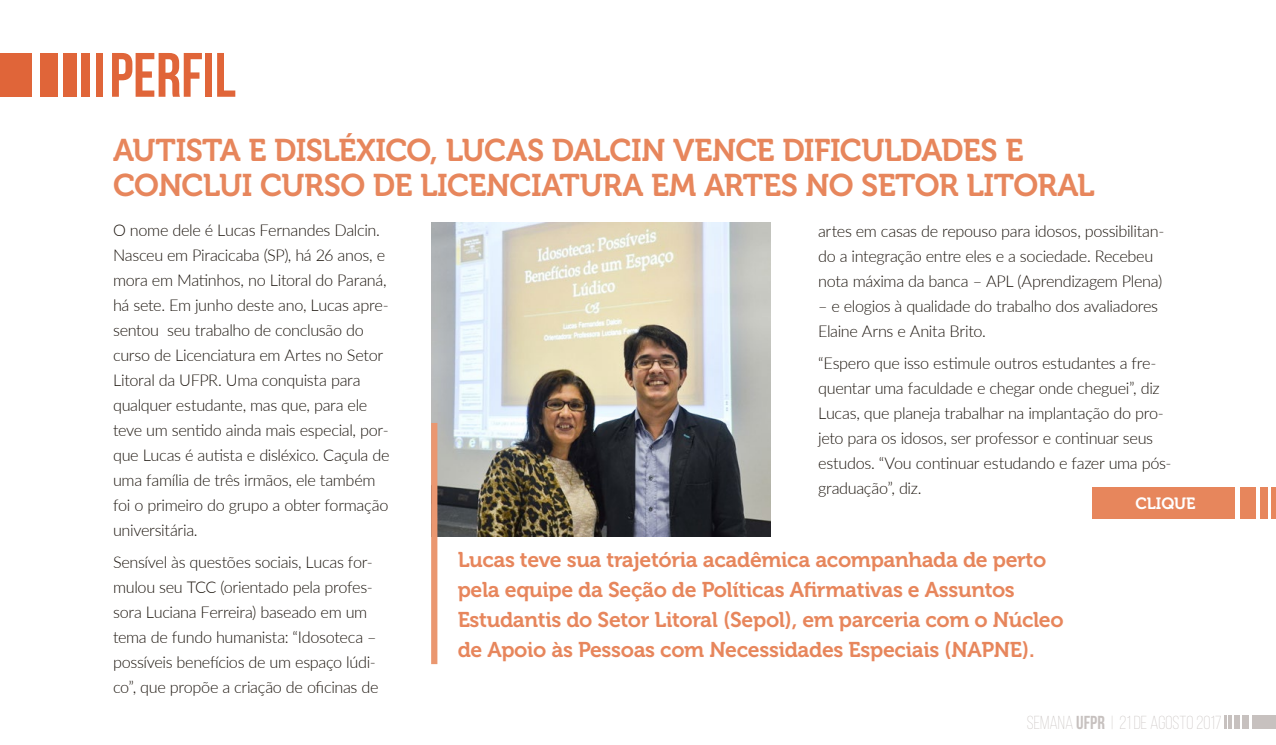
<style>
.page{position:relative;width:1276px;height:745px;background:#fff}
.page>*{position:absolute;margin:0;border:0;box-sizing:border-box;transform-origin:0 0}
.t1{font:700 62.5px "Bebas Neue";color:#e06539}
.t2{font:31.25px/35px "Museo 700";letter-spacing:-.025em;color:#e7865c}
.t3{font:21.25px/30px "Museo 700";letter-spacing:-.015em;color:#e7865c}
.t4{font:300 18.75px "Bebas Neue";color:#c7c1bf}
.t5{font:300 16.25px/25px "Lato";letter-spacing:-.02em;color:#1d160f}
.t6{font:16.25px "Museo 700";letter-spacing:-.005em;color:#fff}
.s1{font-weight:700}
</style>
<div class="page">
<svg style="left:1224px;top:715px;width:2px;height:13px"></svg>
<hr style="left:1228px;top:715px;width:4px;height:13px;background:#c7c1bf">
<div style="left:1234px;top:715px;width:5px;height:13px;background:#c7c1bf"></div>
<div style="left:1242px;top:715px;width:6px;height:13px;background:#c7c1bf"></div>
<div style="left:1251px;top:715px;width:25px;height:13px;background:#c7c1bf"></div>
<div style="left:96px;top:53px;width:7px;height:44px;background:#e06539"></div>
<div style="left:81px;top:53px;width:9px;height:44px;background:#e06539"></div>
<div style="left:63px;top:53px;width:13px;height:44px;background:#e06539"></div>
<div style="left:40px;top:53px;width:18px;height:44px;background:#e06539"></div>
<div style="left:0;top:53px;width:31px;height:44px;background:#e06539"></div>
<img style="left:431px;top:222px;width:339px;height:314px">
<div style="left:431px;top:422px;width:6px;height:241px;background:#ea9770"></div>
<hr style="left:1272px;top:487px;width:4px;height:31px;background:#e7865c">
<div style="left:1260px;top:487px;width:8px;height:31px;background:#e7865c"></div>
<div style="left:1240px;top:487px;width:15px;height:31px;background:#e7865c"></div>
<div style="left:1092px;top:487px;width:142px;height:31px;background:#e7865c"></div>
<h1 class="t1" style="left:109px;top:41px;width:128px">perfil</h1>
<h2 class="t2" style="left:113px;top:133px;width:983px">AUTISTA E DISLÉXICO, LUCAS DALCIN VENCE DIFICULDADES E<br>CONCLUI CURSO DE LICENCIATURA EM ARTES NO SETOR LITORAL</h2>
<p class="t5" style="left:113px;top:217px;width:278px">O nome dele é Lucas Fernandes Dalcin.<br>Nasceu em Piracicaba (SP), há 26 anos, e mora em Matinhos, no Litoral do Paraná, há sete. Em junho deste ano, Lucas apre&shy;sentou seu trabalho de conclusão do curso de Licenciatura em Artes no Setor Litoral da UFPR. Uma conquista para qualquer estudante, mas que, para ele teve um sentido ainda mais especial, por&shy;que Lucas é autista e disléxico. Caçula de uma família de três irmãos, ele também foi o primeiro do grupo a obter formação universitária.</p>
<p class="t5" style="left:113px;top:549px;width:267px">Sensível às questões sociais, Lucas for&shy;mulou seu TCC (orientado pela profes&shy;sora Luciana Ferreira) baseado em um tema de fundo humanista: “Idosoteca – possíveis benefícios de um espaço lúdi&shy;co”, que propõe a criação de oficinas de</p>
<p class="t5" style="left:818px;top:217px;width:348px">artes em casas de repouso para idosos, possibilitan&shy;do a integração entre eles e a sociedade. Recebeu nota máxima da banca – APL (Aprendizagem Plena)</p>
<p class="t5" style="left:818px;top:292px;width:341px">– e elogios à qualidade do trabalho dos avaliadores<br>Elaine Arns e Anita Brito.</p>
<p class="t5" style="left:818px;top:349px;width:355px">“Espero que isso estimule outros estudantes a fre&shy;quentar uma faculdade e chegar onde cheguei”, diz Lucas, que planeja trabalhar na implantação do pro&shy;jeto para os idosos, ser professor e continuar seus estudos. “Vou continuar estudando e fazer uma pós&shy;graduação”, diz.</p>
<p class="t6" style="left:1135px;top:494px;width:62px">CLIQUE</p>
<h3 class="t3" style="left:458px;top:544px;width:607px">Lucas teve sua trajetória acadêmica acompanhada de perto pela equipe da Seção de Políticas Afirmativas e Assuntos Estudantis do Setor Litoral (Sepol), em parceria com o Núcleo de Apoio às Pessoas com Necessidades Especiais (NAPNE).</h3>
<p class="t4" style="left:1027px;top:712px;width:196px">SEMANA <span class="s1">UFPR</span> | 21 DE AGOSTO 2017</p>
</div>
